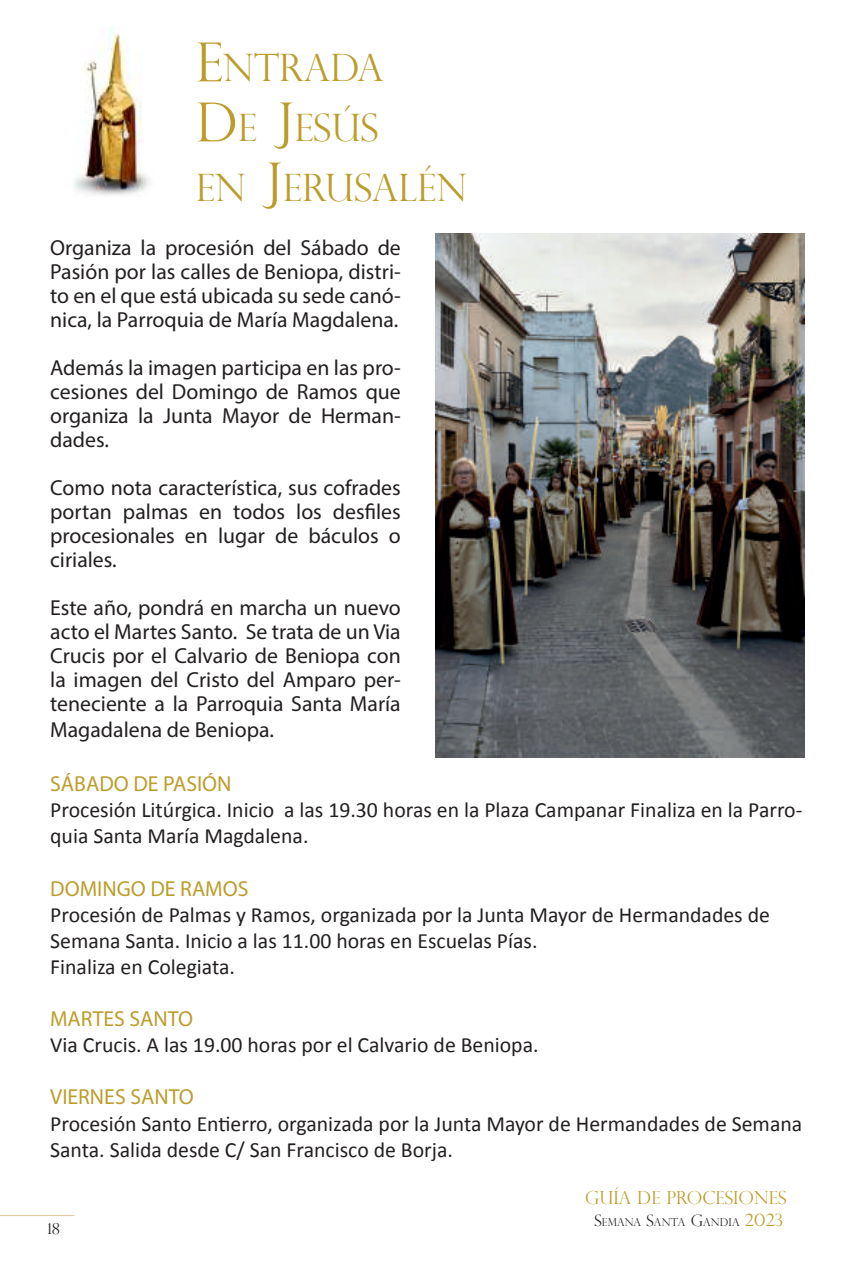
<style>
.page{position:relative;width:851px;height:1276px;background:#fff}
.page>*{position:absolute;margin:0;border:0;box-sizing:border-box;transform-origin:0 0}
.t1{font:300 37.8px/60px "Perpetua Titling";color:#bc9d2b}
.t2{font:21.6px/24px "Myriad Pro";color:#231f20;text-align:justify}
.t3{font:21.6px/26.1px "Calibri";color:#231f20}
.t4{font:21.6px "Myriad Pro";color:#bc9d2b}
.t5{font:300 18px "Perpetua Titling";color:#bc9d2b}
.t6{font:300 15px "Perpetua Titling";color:#231f20}
.t7{font:300 11.1px "Perpetua Titling";letter-spacing:.015em;color:#231f20}
.s1{font-size:54px}
.s2{font-size:15.6px}
.s3{font-size:17.1px;color:#bc9d2b}
</style>
<div class="page">
<hr style="left:0;top:1215px;width:74px;height:1px;background:#e1c699">
<img style="left:73px;top:27px;width:77px;height:168px">
<img style="left:435px;top:233px;width:369px;height:525px">
<h1 class="t1" style="left:196px;top:37px;width:182px"><span class="s1">E</span>NTRADA<br><span class="s1">D</span>E <span class="s1">J</span>ESÚS<br>EN <span class="s1">J</span>ERUSA</h1>
<h1 class="t1" style="left:398px;top:157px;width:69px">LÉN</h1>
<p class="t2" style="left:50px;top:235px;width:352px">Organiza la procesión del Sábado de Pasión por las calles de Beniopa, distri&shy;to en el que está ubicada su sede canó&shy;nica, la Parroquia de María Magdalena.</p>
<p class="t2" style="left:50px;top:355px;width:352px">Además la imagen participa en las pro&shy;cesiones del Domingo de Ramos que organiza la Junta Mayor de Herman&shy;dades.</p>
<p class="t2" style="left:50px;top:475px;width:352px">Como nota característica, sus cofrades portan palmas en todos los desfiles procesionales en lugar de báculos o ciriales.</p>
<p class="t2" style="left:50px;top:595px;width:352px">Este año, pondrá en marcha un nuevo acto el Martes Santo. Se trata de un Via Crucis por el Calvario de Beniopa con la imagen del Cristo del Amparo per&shy;teneciente a la Parroquia Santa María</p>
<p class="t2" style="left:50px;top:718px;width:225px">Magadalena de Beniopa.</p>
<p class="t4" style="left:50px;top:770px;width:183px">SÁBADO DE PASIÓN</p>
<p class="t3" style="left:50px;top:796px;width:753px">Procesión Litúrgica. Inicio a las 19.30 horas en la Plaza Campanar Finaliza en la Parro&shy;quia Santa María Magdalena.</p>
<p class="t4" style="left:50px;top:875px;width:200px">DOMINGO DE RAMOS</p>
<p class="t3" style="left:50px;top:900px;width:721px">Procesión de Palmas y Ramos, organizada por la Junta Mayor de Hermandades de<br>Semana Santa. Inicio a las 11.00 horas en Escuelas Pías.<br>Finaliza en Colegiata.</p>
<p class="t4" style="left:50px;top:1005px;width:144px">MARTES SANTO</p>
<p class="t3" style="left:50px;top:1031px;width:490px">Via Crucis. A las 19.00 horas por el Calvario de Beniopa.</p>
<p class="t4" style="left:50px;top:1084px;width:145px">VIERNES SANTO</p>
<p class="t3" style="left:50px;top:1109px;width:753px">Procesión Santo Entierro, organizada por la Junta Mayor de Hermandades de Semana<br>Santa. Salida desde C/ San Francisco de Borja.</p>
<p class="t6" style="left:47px;top:1219px;width:14px">18</p>
<p class="t5" style="left:585px;top:1186px;width:202px">GUÍA DE PROCESIONES</p>
<p class="t7" style="left:594px;top:1215px;width:190px"><span class="s2">S</span>EMANA <span class="s2">S</span>ANTA <span class="s2">G</span>ANDIA <span class="s3">2023</span></p>
</div>
